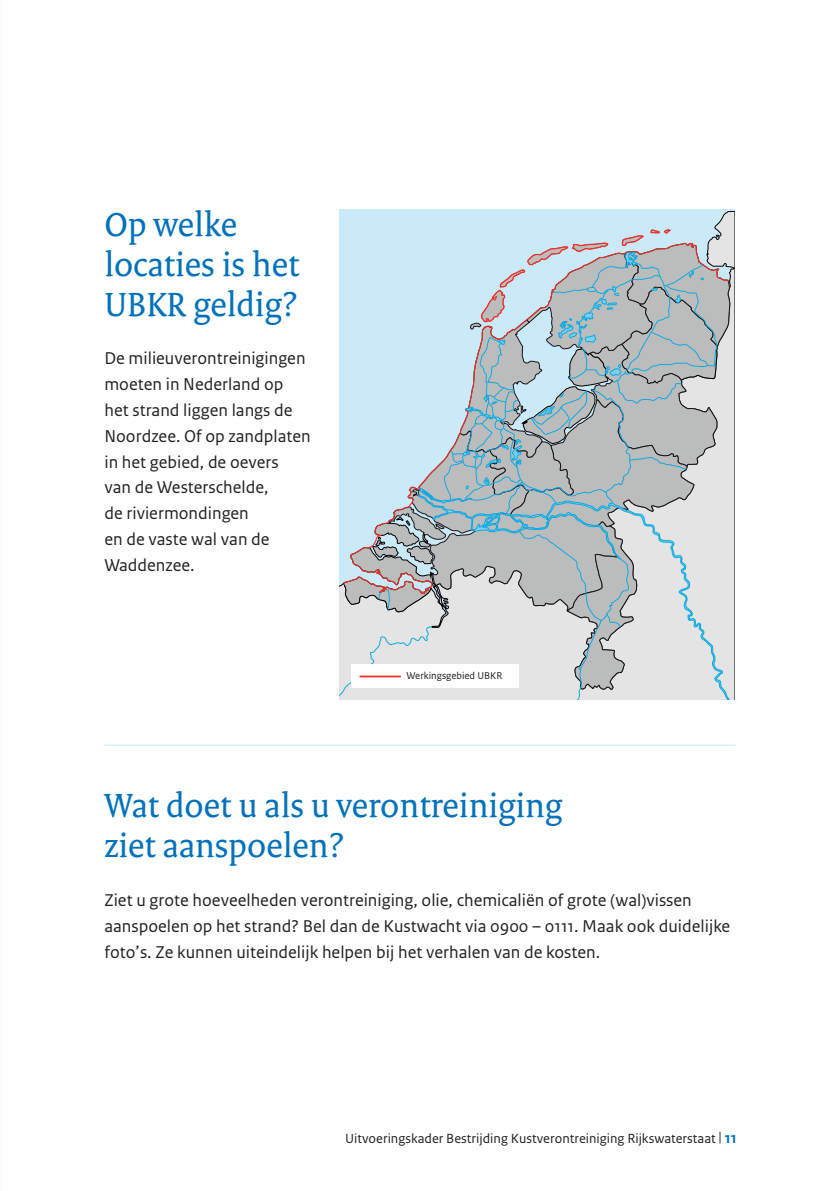
<style>
.page{position:relative;width:840px;height:1191px;background:#fff}
.page>*{position:absolute;margin:0;border:0;box-sizing:border-box;transform-origin:0 0}
.t1{font:36px/40px "Rijksoverheid Serif";color:#0071bb}
.t2{font:18px/25.8px "Rijksoverheid Sans Text";color:#231f20}
.t3{font:14px "Rijksoverheid Sans Text";color:#231f20}
.t4{font:10.4px "Rijksoverheid Sans Text";color:#231f20}
.s1{font-weight:700;font-size:16px;color:#0071bb}
</style>
<div class="page">
<svg style="left:339px;top:211px;width:395px;height:488px;background:#cfe6f0"></svg>
<svg style="left:339px;top:228px;width:390px;height:471px;background:#c1ced4"></svg>
<div style="left:351px;top:664px;width:168px;height:23px;background:#fff"></div>
<hr style="left:359px;top:675px;width:41px;height:2px;background:#ee2a23">
<hr style="left:104px;top:744px;width:631px;height:1px;background:#c6eafa">
<h1 class="t1" style="left:104px;top:204px;width:196px">Op welke locaties is het<br>UBKR geldig?</h1>
<p class="t2" style="left:104px;top:346px;width:208px">De milieuverontreinigingen moeten in Nederland op het strand liggen langs de<br>Noordzee. Of op zandplaten in het gebied, de oevers<br>van de Westerschelde,<br>de riviermondingen<br>en de vaste wal van de<br>Waddenzee.</p>
<p class="t4" style="left:406px;top:669px;width:97px">Werkingsgebied UBKR</p>
<h1 class="t1" style="left:104px;top:785px;width:459px">Wat doet u als u verontreiniging ziet aanspoelen?</h1>
<p class="t2" style="left:104px;top:887px;width:627px">Ziet u grote hoeveelheden verontreiniging, olie, chemicaliën of grote (wal)vissen aanspoelen op het strand? Bel dan de Kustwacht via 0900 – 0111. Maak ook duidelijke foto’s. Ze kunnen uiteindelijk helpen bij het verhalen van de kosten.</p>
<p class="t3" style="left:345px;top:1130px;width:393px">Uitvoeringskader Bestrijding Kustverontreiniging Rijkswaterstaat | <span class="s1">11</span></p>
</div>
